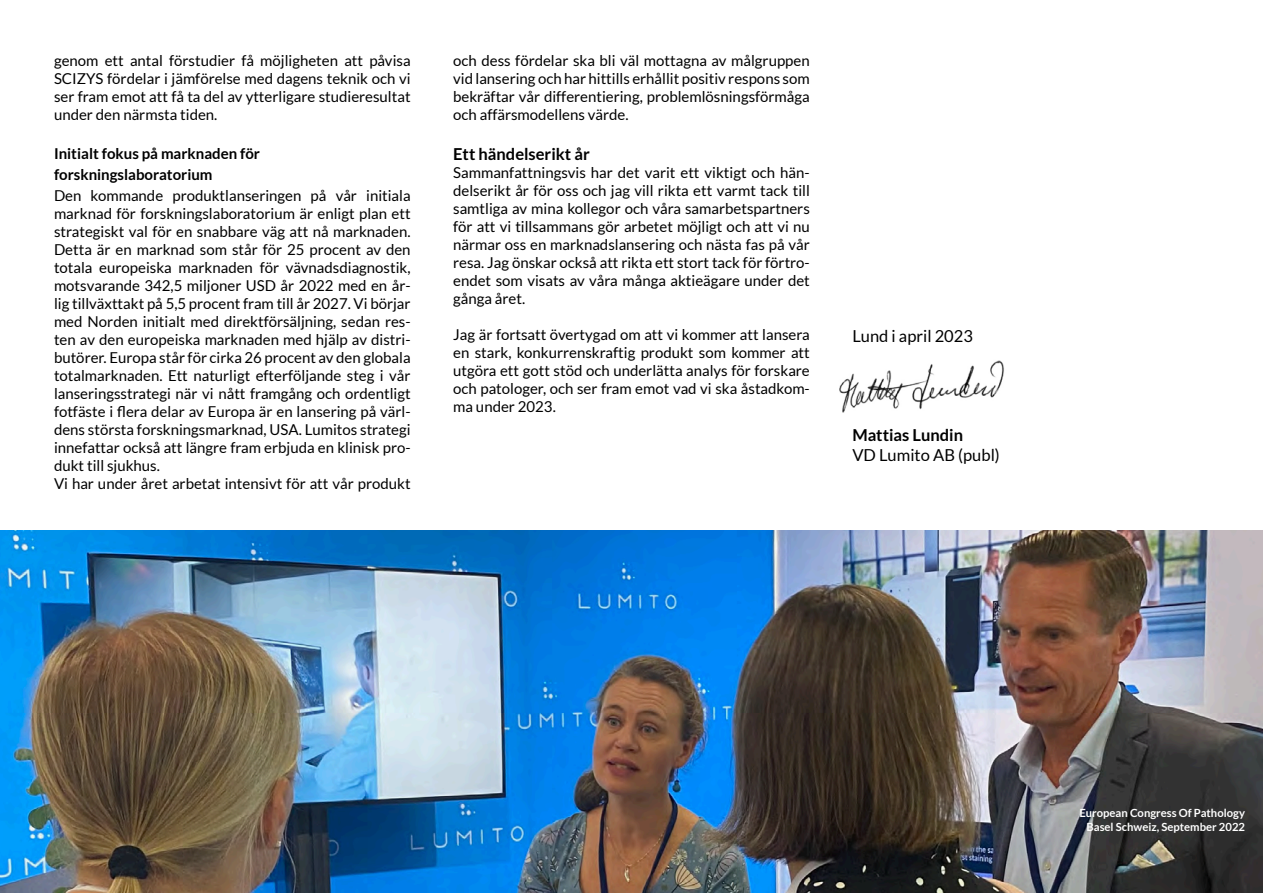
<style>
.page{position:relative;width:1263px;height:893px;background:#fff}
.page>*{position:absolute;margin:0;border:0;box-sizing:border-box;transform-origin:0 0}
.t1{font:700 16.5px "Lato";color:#000}
.t2{font:16.5px "Lato";color:#000}
.t3{font:15px/18px "Lato";color:#000;text-align:justify}
.t4{font:700 15px/21px "Lato";color:#000}
.t5{font:700 11.25px "Lato";color:#fff}
</style>
<div class="page">
<img style="left:0;top:530px;width:1263px;height:363px">
<img style="left:839px;top:360px;width:165px;height:53px">
<p class="t3" style="left:54px;top:52px;width:358px">genom ett antal förstudier få möjligheten att påvisa SCIZYS fördelar i jämförelse med dagens teknik och vi ser fram emot att få ta del av ytterligare studieresultat under den närmsta tiden.</p>
<p class="t4" style="left:54px;top:143px;width:208px">Initialt fokus på marknaden för forskningslaboratorium</p>
<p class="t3" style="left:54px;top:187px;width:358px">Den kommande produktlanseringen på vår initiala marknad för forskningslaboratorium är enligt plan ett strategiskt val för en snabbare väg att nå marknaden.<br>Detta är en marknad som står för 25 procent av den totala europeiska marknaden för vävnadsdiagnostik, motsvarande 342,5 miljoner USD år 2022 med en år&shy;lig tillväxttakt på 5,5 procent fram till år 2027. Vi börjar med Norden initialt med direktförsäljning, sedan res&shy;ten av den europeiska marknaden med hjälp av distri&shy;butörer. Europa står för cirka 26 procent av den globala totalmarknaden. Ett naturligt efterföljande steg i vår lanseringsstrategi när vi nått framgång och ordentligt fotfäste i flera delar av Europa är en lansering på värl&shy;dens största forskningsmarknad, USA. Lumitos strategi innefattar också att längre fram erbjuda en klinisk pro&shy;dukt till sjukhus.</p>
<p class="t3" style="left:54px;top:475px;width:358px">Vi har under året arbetat intensivt för att vår produkt</p>
<p class="t3" style="left:453px;top:52px;width:358px">och dess fördelar ska bli väl mottagna av målgruppen vid lansering och har hittills erhållit positiv respons som bekräftar vår differentiering, problemlösningsförmåga och affärsmodellens värde.</p>
<p class="t1" style="left:453px;top:144px;width:138px">Ett händelserikt år</p>
<p class="t3" style="left:453px;top:163px;width:358px">Sammanfattningsvis har det varit ett viktigt och hän&shy;delserikt år för oss och jag vill rikta ett varmt tack till samtliga av mina kollegor och våra samarbetspartners för att vi tillsammans gör arbetet möjligt och att vi nu närmar oss en marknadslansering och nästa fas på vår resa. Jag önskar också att rikta ett stort tack för förtro&shy;endet som visats av våra många aktieägare under det gånga året.</p>
<p class="t3" style="left:453px;top:325px;width:358px">Jag är fortsatt övertygad om att vi kommer att lansera en stark, konkurrenskraftig produkt som kommer att utgöra ett gott stöd och underlätta analys för forskare och patologer, och ser fram emot vad vi ska åstadkom&shy;ma under 2023.</p>
<p class="t2" style="left:852px;top:327px;width:122px">Lund i april 2023</p>
<p class="t1" style="left:852px;top:425px;width:112px">Mattias Lundin</p>
<p class="t2" style="left:852px;top:445px;width:149px">VD Lumito AB (publ)</p>
<p class="t5" style="left:1079px;top:807px;width:167px">European Congress Of Pathology</p>
<p class="t5" style="left:1086px;top:820px;width:160px">Basel Schweiz, September 2022</p>
</div>
